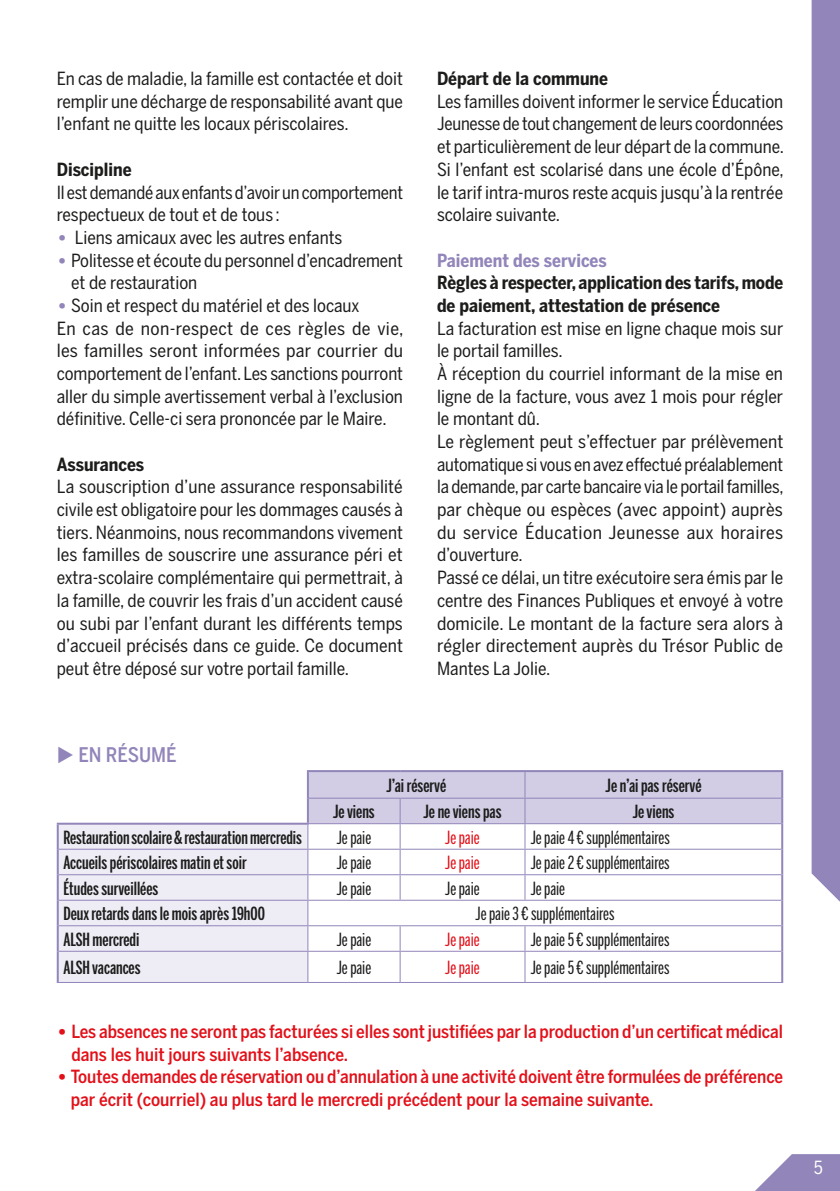
<style>
.page{position:relative;width:840px;height:1191px;background:#fff}
.page>*{position:absolute;margin:0;border:0;box-sizing:border-box;transform-origin:0 0}
.t1{font:500 20px "Benton Sans Cond";color:#9285ba}
.t2{font:18px/22.6px "Benton Sans Cond";color:#1c1c1b}
.t3{font:500 18px/22.6px "Benton Sans Cond";letter-spacing:-.005em;color:#e31019}
.t4{font:500 18px "Benton Sans Extra Comp";color:#1c1c1b;scale:1.06 1}
.t5{font:18px "Benton Sans Extra Comp";color:#1c1c1b;scale:1.06 1}
.t6{font:700 18px/22.6px "Benton Sans Cond";letter-spacing:-.005em;color:#1c1c1b}
.t7{font:500 18px "Benton Sans Extra Comp";color:#1c1c1b;scale:1.05 1}
.t8{font:18px "Benton Sans Extra Comp";color:#e31019;scale:1.06 1}
.t9{font:700 18px "Benton Sans Cond";color:#9285ba}
.t10{font:18px "Benton Sans Cond";color:#fff}
.s1{font-size:23.4px;color:#9285ba}
.s2{font-size:23.4px}
</style>
<div class="page">
<svg style="left:755px;top:1154px;width:84px;height:37px"></svg>
<hr style="left:307px;top:770px;width:93px;height:2px;background:#9285ba">
<hr style="left:400px;top:770px;width:124px;height:2px;background:#9285ba">
<hr style="left:524px;top:770px;width:258px;height:2px;background:#9285ba">
<hr style="left:780px;top:772px;width:2px;height:26px;background:#9285ba">
<hr style="left:780px;top:798px;width:2px;height:25px;background:#9285ba">
<hr style="left:780px;top:823px;width:2px;height:26px;background:#9285ba">
<hr style="left:57px;top:849px;width:2px;height:25px;background:#9285ba">
<hr style="left:780px;top:849px;width:2px;height:25px;background:#9285ba">
<hr style="left:57px;top:874px;width:2px;height:26px;background:#9285ba">
<hr style="left:780px;top:874px;width:2px;height:26px;background:#9285ba">
<hr style="left:57px;top:900px;width:2px;height:25px;background:#9285ba">
<hr style="left:780px;top:900px;width:2px;height:25px;background:#9285ba">
<hr style="left:57px;top:925px;width:2px;height:26px;background:#9285ba">
<hr style="left:780px;top:925px;width:2px;height:26px;background:#9285ba">
<hr style="left:57px;top:951px;width:2px;height:31px;background:#9285ba">
<hr style="left:780px;top:951px;width:2px;height:31px;background:#9285ba">
<svg style="left:58px;top:771px;width:723px;height:211px"></svg>
<hr style="left:59px;top:950px;width:249px;height:1px;background:#9285ba">
<hr style="left:308px;top:950px;width:92px;height:1px;background:#9285ba">
<hr style="left:307px;top:951px;width:1px;height:31px;background:#9285ba">
<hr style="left:400px;top:950px;width:124px;height:1px;background:#9285ba">
<hr style="left:399px;top:951px;width:1px;height:31px;background:#9285ba">
<hr style="left:524px;top:950px;width:256px;height:1px;background:#9285ba">
<hr style="left:524px;top:951px;width:1px;height:31px;background:#9285ba">
<hr style="left:57px;top:982px;width:251px;height:1px;background:#9285ba">
<hr style="left:308px;top:982px;width:92px;height:1px;background:#9285ba">
<hr style="left:400px;top:982px;width:124px;height:1px;background:#9285ba">
<hr style="left:524px;top:982px;width:258px;height:1px;background:#9285ba">
<hr style="left:57px;top:822px;width:252px;height:2px;background:#9285ba">
<hr style="left:57px;top:824px;width:2px;height:25px;background:#9285ba">
<svg style="left:811px;top:0;width:28px;height:901px;background:#988cbe"></svg>
<p class="t2" style="left:57px;top:67px;width:347px;text-align:justify">En cas de maladie, la famille est contactée et doit remplir une décharge de responsabilité avant que l’enfant ne quitte les locaux périscolaires.</p>
<p class="t6" style="left:57px;top:158px;width:76px">Discipline</p>
<p class="t2" style="left:57px;top:180px;width:348px">Il est demandé aux enfants d’avoir un comportement respectueux de tout et de tous :</p>
<p class="t2" style="left:57px;top:226px;width:287px"><span class="s1">•</span> Liens amicaux avec les autres enfants</p>
<p class="t2" style="left:71px;top:248px;width:333px;text-indent:-14px"><span class="s1">•</span> Politesse et écoute du personnel d’encadrement et de restauration</p>
<p class="t2" style="left:57px;top:294px;width:348px"><span class="s1">•</span> Soin et respect du matériel et des locaux<br>En cas de non-respect de ces règles de vie, les familles seront informées par courrier du comportement de l’enfant. Les sanctions pourront aller du simple avertissement verbal à l’exclusion définitive. Celle-ci sera prononcée par le Maire.</p>
<p class="t6" style="left:57px;top:453px;width:89px">Assurances</p>
<p class="t2" style="left:57px;top:475px;width:347px;text-align:justify">La souscription d’une assurance responsabilité civile est obligatoire pour les dommages causés à tiers. Néanmoins, nous recommandons vivement les familles de souscrire une assurance péri et extra-scolaire complémentaire qui permettrait, à la famille, de couvrir les frais d’un accident causé ou subi par l’enfant durant les différents temps d’accueil précisés dans ce guide. Ce document peut être déposé sur votre portail famille.</p>
<p class="t1" style="left:57px;top:743px;width:121px">◆ EN RÉSUMÉ</p>
<p class="t6" style="left:437px;top:67px;width:172px">Départ de la commune</p>
<p class="t2" style="left:437px;top:90px;width:348px;text-align:justify">Les familles doivent informer le service Éducation Jeunesse de tout changement de leurs coordonnées et particulièrement de leur départ de la commune.<br>Si l’enfant est scolarisé dans une école d’Épône, le tarif intra-muros reste acquis jusqu’à la rentrée scolaire suivante.</p>
<p class="t9" style="left:437px;top:249px;width:171px">Paiement des services</p>
<p class="t6" style="left:437px;top:271px;width:347px">Règles à respecter, application des tarifs, mode de paiement, attestation de présence</p>
<p class="t2" style="left:437px;top:317px;width:348px">La facturation est mise en ligne chaque mois sur le portail familles.<br>À réception du courriel informant de la mise en ligne de la facture, vous avez 1 mois pour régler le montant dû.<br>Le règlement peut s’effectuer par prélèvement automatique si vous en avez effectué préalablement la demande, par carte bancaire via le portail familles, par chèque ou espèces (avec appoint) auprès du service Éducation Jeunesse aux horaires d’ouverture.<br>Passé ce délai, un titre exécutoire sera émis par le centre des Finances Publiques et envoyé à votre domicile. Le montant de la facture sera alors à régler directement auprès du Trésor Public de Mantes La Jolie.</p>
<p class="t4" style="left:386px;top:775px;width:58px">J’ai réservé</p>
<p class="t4" style="left:605px;top:775px;width:92px">Je n’ai pas réservé</p>
<p class="t4" style="left:333px;top:801px;width:41px">Je viens</p>
<p class="t4" style="left:423px;top:801px;width:75px">Je ne viens pas</p>
<p class="t4" style="left:632px;top:801px;width:41px">Je viens</p>
<p class="t7" style="left:63px;top:826px;width:229px">Restauration scolaire &amp; restauration mercredis</p>
<p class="t5" style="left:336px;top:826px;width:34px">Je paie</p>
<p class="t8" style="left:445px;top:826px;width:34px">Je paie</p>
<p class="t5" style="left:530px;top:826px;width:133px">Je paie 4€ supplémentaires</p>
<p class="t4" style="left:63px;top:852px;width:174px">Accueils périscolaires matin et soir</p>
<p class="t5" style="left:336px;top:852px;width:34px">Je paie</p>
<p class="t8" style="left:445px;top:852px;width:34px">Je paie</p>
<p class="t5" style="left:530px;top:852px;width:133px">Je paie 2€ supplémentaires</p>
<p class="t4" style="left:63px;top:877px;width:91px">Études surveillées</p>
<p class="t5" style="left:336px;top:877px;width:34px">Je paie</p>
<p class="t5" style="left:445px;top:877px;width:34px">Je paie</p>
<p class="t5" style="left:530px;top:877px;width:34px">Je paie</p>
<p class="t4" style="left:63px;top:903px;width:191px">Deux retards dans le mois après 19h00</p>
<p class="t5" style="left:475px;top:903px;width:132px">Je paie 3€ supplémentaires</p>
<p class="t4" style="left:63px;top:929px;width:73px">ALSH mercredi</p>
<p class="t5" style="left:336px;top:928px;width:34px">Je paie</p>
<p class="t8" style="left:445px;top:928px;width:34px">Je paie</p>
<p class="t5" style="left:530px;top:928px;width:132px">Je paie 5€ supplémentaires</p>
<p class="t4" style="left:63px;top:957px;width:74px">ALSH vacances</p>
<p class="t5" style="left:336px;top:957px;width:34px">Je paie</p>
<p class="t8" style="left:445px;top:957px;width:34px">Je paie</p>
<p class="t5" style="left:530px;top:957px;width:132px">Je paie 5€ supplémentaires</p>
<p class="t3" style="left:71px;top:1020px;width:712px;text-indent:-15px"><span class="s2">•</span> Les absences ne seront pas facturées si elles sont justifiées par la production d’un certificat médical dans les huit jours suivants l’absence.</p>
<p class="t3" style="left:71px;top:1065px;width:713px;text-indent:-14px"><span class="s2">•</span> Toutes demandes de réservation ou d’annulation à une activité doivent être formulées de préférence par écrit (courriel) au plus tard le mercredi précédent pour la semaine suivante.</p>
<p class="t10" style="left:813px;top:1157px;width:11px">5</p>
</div>
